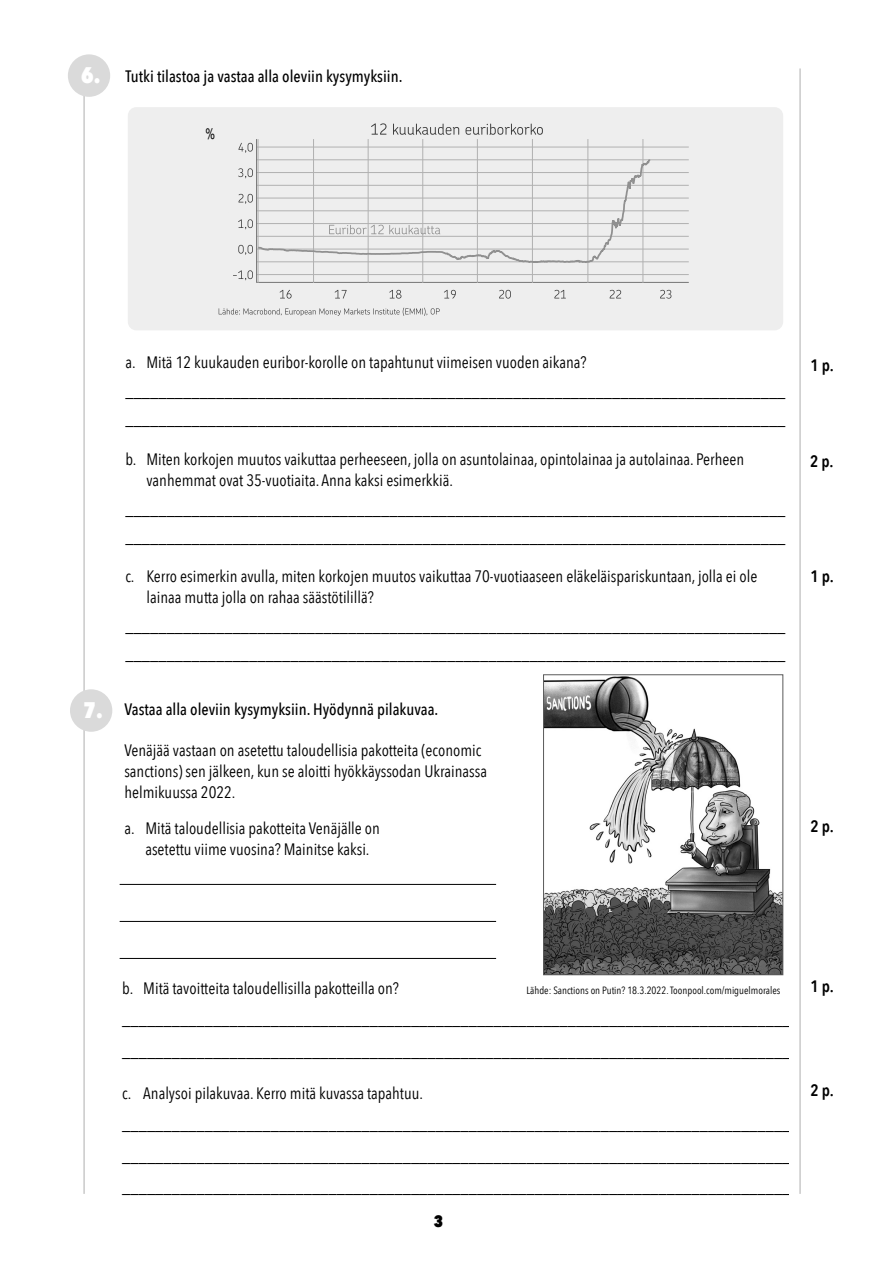
<style>
.page{position:relative;width:893px;height:1263px;background:#fff}
.page>*{position:absolute;margin:0;border:0;box-sizing:border-box;transform-origin:0 0}
.t1{font:800 22.5px "Avenir Next Condensed";color:#fff}
.VIIVA{font:16.5px/28.5px "Avenir Next Condensed";color:#000}
.REG2{font:16.5px/21px "Avenir Next Condensed";color:#000}
.T1{font:500 16.5px "Avenir Next Condensed";color:#000}
.Reg{font:16.5px "Avenir Next Condensed";color:#000}
.T1-2{font:600 16.5px "Avenir Next Condensed";color:#000}
.t2{font:800 16.5px "Avenir Next Condensed";color:#000}
.Reg-2{font:15px "Avenir Next Condensed";color:#000}
.LÄHDE{font:10.5px "Avenir Next Condensed";color:#000}
</style>
<div class="page">
<hr style="left:800px;top:68px;width:1px;height:1126px;background:#afafaf">
<hr style="left:84px;top:68px;width:1px;height:1126px;background:#afafaf">
<div style="left:68px;top:54px;width:42px;height:43px;background:#dadada;border-radius:50%"></div>
<div style="left:70px;top:689px;width:42px;height:43px;background:#dadada;border-radius:50%"></div>
<div style="left:128px;top:107px;width:655px;height:223px;background:#eee;border-radius:9px"></div>
<svg style="left:371px;top:123px;width:172px;height:12px"></svg>
<hr style="left:258px;top:139px;width:1px;height:144px;background:#bebebe">
<hr style="left:313px;top:139px;width:1px;height:144px;background:#bebebe">
<hr style="left:368px;top:139px;width:1px;height:144px;background:#bebebe">
<hr style="left:422px;top:139px;width:1px;height:144px;background:#bebebe">
<hr style="left:477px;top:139px;width:1px;height:144px;background:#bebebe">
<hr style="left:532px;top:139px;width:1px;height:144px;background:#bebebe">
<hr style="left:588px;top:139px;width:1px;height:144px;background:#bebebe">
<hr style="left:643px;top:139px;width:1px;height:144px;background:#bebebe">
<hr style="left:256px;top:274px;width:433px;height:1px;background:#bebebe">
<hr style="left:256px;top:262px;width:433px;height:1px;background:#bebebe">
<hr style="left:256px;top:249px;width:433px;height:1px;background:#bebebe">
<hr style="left:256px;top:236px;width:433px;height:1px;background:#bebebe">
<hr style="left:256px;top:223px;width:433px;height:1px;background:#bebebe">
<hr style="left:256px;top:211px;width:433px;height:1px;background:#bebebe">
<hr style="left:256px;top:198px;width:433px;height:1px;background:#bebebe">
<hr style="left:256px;top:185px;width:433px;height:1px;background:#bebebe">
<hr style="left:256px;top:172px;width:433px;height:1px;background:#bebebe">
<hr style="left:256px;top:160px;width:433px;height:1px;background:#bebebe">
<hr style="left:256px;top:147px;width:433px;height:1px;background:#bebebe">
<svg style="left:257px;top:141px;width:394px;height:127px"></svg>
<hr style="left:256px;top:139px;width:1px;height:144px;background:#7f7f7f">
<hr style="left:256px;top:282px;width:433px;height:1px;background:#7f7f7f">
<svg style="left:329px;top:225px;width:111px;height:9px"></svg>
<svg style="left:238px;top:245px;width:15px;height:10px"></svg>
<svg style="left:238px;top:219px;width:15px;height:10px"></svg>
<svg style="left:238px;top:194px;width:15px;height:10px"></svg>
<svg style="left:238px;top:168px;width:15px;height:10px"></svg>
<svg style="left:238px;top:143px;width:15px;height:10px"></svg>
<svg style="left:233px;top:270px;width:26px;height:13px"></svg>
<svg style="left:280px;top:290px;width:12px;height:9px"></svg>
<svg style="left:335px;top:290px;width:12px;height:9px"></svg>
<svg style="left:389px;top:290px;width:12px;height:9px"></svg>
<svg style="left:444px;top:290px;width:12px;height:9px"></svg>
<svg style="left:499px;top:290px;width:12px;height:9px"></svg>
<svg style="left:554px;top:290px;width:12px;height:8px"></svg>
<svg style="left:610px;top:290px;width:11px;height:8px"></svg>
<svg style="left:660px;top:290px;width:11px;height:9px"></svg>
<svg style="left:219px;top:308px;width:221px;height:8px"></svg>
<img style="left:545px;top:676px;width:236px;height:297px">
<div style="left:543px;top:674px;width:240px;height:301px;border:1px solid #5a5a5a"></div>
<hr style="left:120px;top:884px;width:376px;height:1px;background:#000">
<hr style="left:120px;top:921px;width:376px;height:1px;background:#000">
<hr style="left:120px;top:958px;width:376px;height:1px;background:#000">
<p class="t1" style="left:81px;top:61px;width:21px">6.</p>
<p class="T1" style="left:125px;top:67px;width:279px">Tutki tilastoa ja vastaa alla oleviin kysymyksiin.</p>
<p class="Reg-2" style="left:206px;top:121px;width:11px">%</p>
<p class="Reg" style="left:125px;top:348px;width:463px">a. Mitä 12 kuukauden euribor-korolle on tapahtunut viimeisen vuoden aikana?</p>
<p class="VIIVA" style="left:125px;top:376px;width:662px">________________________________________________________________________________ ________________________________________________________________________________</p>
<p class="REG2" style="left:146px;top:448px;width:599px;text-indent:-21px">b. Miten korkojen muutos vaikuttaa perheeseen, jolla on asuntolainaa, opintolainaa ja autolainaa. Perheen vanhemmat ovat 35-vuotiaita. Anna kaksi esimerkkiä.</p>
<p class="VIIVA" style="left:125px;top:494px;width:662px">________________________________________________________________________________ ________________________________________________________________________________</p>
<p class="REG2" style="left:146px;top:565px;width:612px;text-indent:-21px">c. Kerro esimerkin avulla, miten korkojen muutos vaikuttaa 70-vuotiaaseen eläkeläispariskuntaan, jolla ei ole lainaa mutta jolla on rahaa säästötilillä?</p>
<p class="VIIVA" style="left:125px;top:611px;width:662px">________________________________________________________________________________ ________________________________________________________________________________</p>
<p class="t1" style="left:83px;top:696px;width:21px">7.</p>
<p class="T1" style="left:124px;top:699px;width:315px">Vastaa alla oleviin kysymyksiin. Hyödynnä pilakuvaa.</p>
<p class="REG2" style="left:124px;top:739px;width:364px">Venäjää vastaan on asetettu taloudellisia pakotteita (economic sanctions) sen jälkeen, kun se aloitti hyökkäyssodan Ukrainassa helmikuussa 2022.</p>
<p class="REG2" style="left:145px;top:817px;width:236px;text-indent:-21px">a. Mitä taloudellisia pakotteita Venäjälle on asetettu viime vuosina? Mainitse kaksi.</p>
<p class="T1-2" style="left:810px;top:351px;width:25px">1 p.</p>
<p class="T1-2" style="left:810px;top:447px;width:25px">2 p.</p>
<p class="T1-2" style="left:810px;top:562px;width:25px">1 p.</p>
<p class="T1-2" style="left:810px;top:812px;width:25px">2 p.</p>
<p class="T1-2" style="left:810px;top:972px;width:25px">1 p.</p>
<p class="REG2" style="left:122px;top:976px;width:278px">b. Mitä tavoitteita taloudellisilla pakotteilla on?</p>
<p class="VIIVA" style="left:122px;top:1004px;width:686px">___________________________________________________________________________________</p>
<p class="VIIVA" style="left:122px;top:1036px;width:686px">___________________________________________________________________________________</p>
<p class="REG2" style="left:122px;top:1081px;width:302px">c. Analysoi pilakuvaa. Kerro mitä kuvassa tapahtuu.</p>
<p class="VIIVA" style="left:122px;top:1109px;width:686px">___________________________________________________________________________________</p>
<p class="VIIVA" style="left:122px;top:1139px;width:686px;line-height:31.5px">___________________________________________________________________________________ ___________________________________________________________________________________</p>
<p class="t2" style="left:434px;top:1211px;width:11px">3</p>
<p class="LÄHDE" style="left:526px;top:981px;width:255px">Lähde: Sanctions on Putin? 18.3.2022. Toonpool.com/miguelmorales</p>
<p class="T1-2" style="left:810px;top:1076px;width:25px">2 p.</p>
</div>
